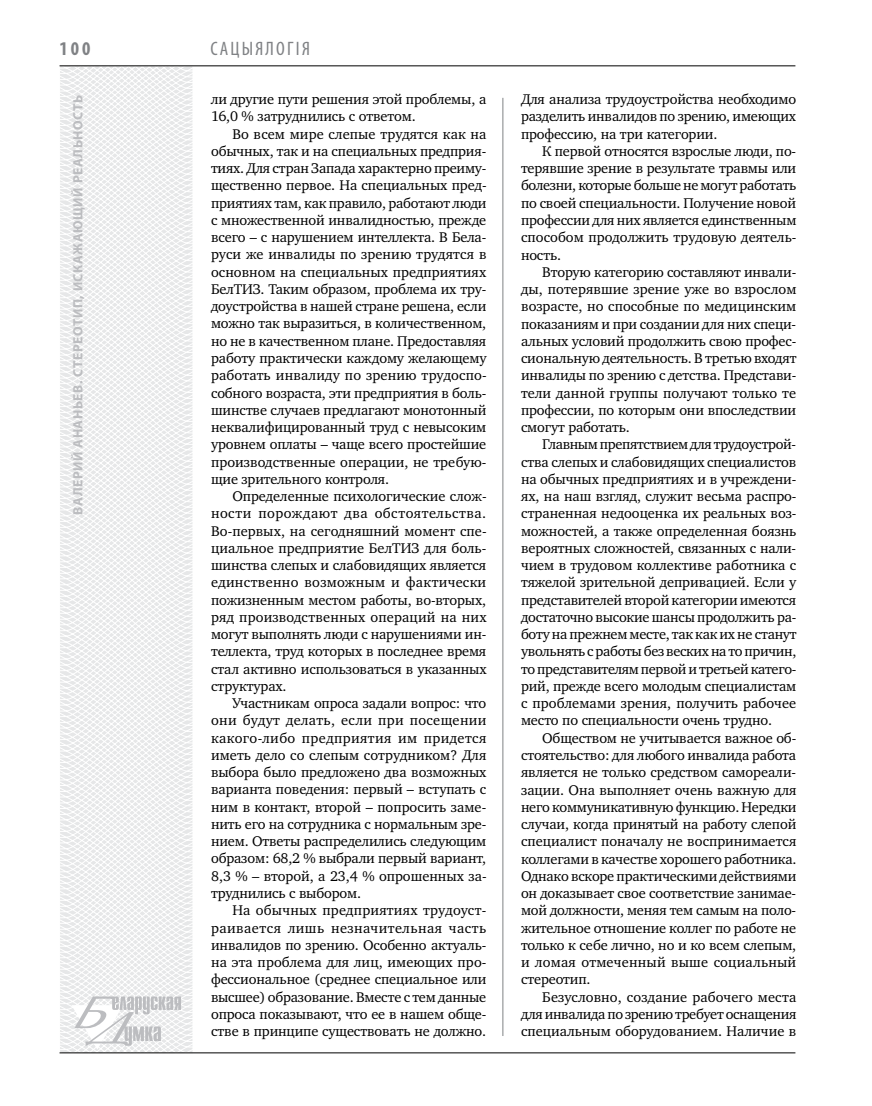
<style>
.page{position:relative;width:872px;height:1106px;background:#fff}
.page>*{position:absolute;margin:0;border:0;box-sizing:border-box;transform-origin:0 0}
.t1{font:condensed 19.5px "Myriad Pro";letter-spacing:.11em;color:#808285}
.t2{font:700 condensed 19.5px "Myriad Pro";color:#808285}
.t3{font:14.4px/17.2px "Charter C";letter-spacing:-.01em;color:#000;text-align:justify}
.t4{font:700 13.5px "Myriad Pro";letter-spacing:.04em;color:#bcbdc0}
</style>
<div class="page">
<svg style="left:59px;top:65px;width:192px;height:989px"></svg>
<hr style="left:502px;top:98px;width:1px;height:938px;background:#808285">
<hr style="left:60px;top:1052px;width:735px;height:1px;background:#000">
<svg style="left:71px;top:996px;width:110px;height:53px"></svg>
<hr style="left:60px;top:65px;width:735px;height:1px;background:#000">
<h1 class="t2" style="left:60px;top:37px;width:32px">100</h1>
<p class="t4" style="left:69px;top:514px;width:421px;rotate:-90deg">Валерий Ананьев. Стереотип, искажающий реальность</p>
<h1 class="t1" style="left:210px;top:37px;width:101px">сацыялогія</h1>
<p class="t3" style="left:211px;top:91px;width:277px">ли другие пути решения этой проблемы, а<br>16,0 % затруднились с ответом.</p>
<p class="t3" style="left:211px;top:125px;width:277px;text-indent:21px">Во всем мире слепые трудятся как на обычных, так и на специальных предприя&shy;тиях. Для стран Запада характерно преиму&shy;щественно первое. На специальных пред&shy;приятиях там, как правило, работают люди с множественной инвалидностью, прежде всего – с нарушением интеллекта. В Бела&shy;руси же инвалиды по зрению трудятся в основном на специальных предприятиях БелТИЗ. Таким образом, проблема их тру&shy;доустройства в нашей стране решена, если можно так выразиться, в количественном, но не в качественном плане. Предоставляя работу практически каждому желающему работать инвалиду по зрению трудоспо&shy;собного возраста, эти предприятия в боль&shy;шинстве случаев предлагают монотонный неквалифицированный труд с невысоким уровнем оплаты – чаще всего простейшие производственные операции, не требую&shy;щие зрительного контроля.</p>
<p class="t3" style="left:211px;top:487px;width:277px;text-indent:21px">Определенные психологические слож&shy;ности порождают два обстоятельства.<br>Во-первых, на сегодняшний момент спе&shy;циальное предприятие БелТИЗ для боль&shy;шинства слепых и слабовидящих является единственно возможным и фактически пожизненным местом работы, во-вторых, ряд производственных операций на них могут выполнять люди с нарушениями ин&shy;теллекта, труд которых в последнее время стал активно использоваться в указанных структурах.</p>
<p class="t3" style="left:211px;top:694px;width:277px;text-indent:21px">Участникам опроса задали вопрос: что они будут делать, если при посещении какого-либо предприятия им придется иметь дело со слепым сотрудником? Для выбора было предложено два возможных варианта поведения: первый – вступать с ним в контакт, второй – попросить заме&shy;нить его на сотрудника с нормальным зре&shy;нием. Ответы распределились следующим образом: 68,2 % выбрали первый вариант, 8,3 % – второй, а 23,4 % опрошенных за&shy;труднились с выбором.</p>
<p class="t3" style="left:211px;top:902px;width:277px;text-indent:21px">На обычных предприятиях трудоуст&shy;раивается лишь незначительная часть инвалидов по зрению. Особенно актуаль&shy;на эта проблема для лиц, имеющих про&shy;фессиональное (среднее специальное или высшее) образование. Вместе с тем данные опроса показывают, что ее в нашем обще&shy;стве в принципе существовать не должно.</p>
<p class="t3" style="left:521px;top:91px;width:277px">Для анализа трудоустройства необходимо разделить инвалидов по зрению, имеющих профессию, на три категории.</p>
<p class="t3" style="left:521px;top:143px;width:277px;text-indent:21px">К первой относятся взрослые люди, по&shy;терявшие зрение в результате травмы или болезни, которые больше не могут работать по своей специальности. Получение новой профессии для них является единственным способом продолжить трудовую деятель&shy;ность.</p>
<p class="t3" style="left:521px;top:263px;width:277px;text-indent:21px">Вторую категорию составляют инвали&shy;ды, потерявшие зрение уже во взрослом возрасте, но способные по медицинским показаниям и при создании для них специ&shy;альных условий продолжить свою профес&shy;сиональную деятельность. В третью входят инвалиды по зрению с детства. Представи&shy;тели данной группы получают только те профессии, по которым они впоследствии смогут работать.</p>
<p class="t3" style="left:521px;top:436px;width:277px;text-indent:21px">Главным препятствием для трудоустрой&shy;ства слепых и слабовидящих специалистов на обычных предприятиях и в учреждени&shy;ях, на наш взгляд, служит весьма распро&shy;страненная недооценка их реальных воз&shy;можностей, а также определенная боязнь вероятных сложностей, связанных с нали&shy;чием в трудовом коллективе работника с тяжелой зрительной депривацией. Если у представителей второй категории имеются достаточно высокие шансы продолжить ра&shy;боту на прежнем месте, так как их не станут увольнять с работы без веских на то причин, то представителям первой и третьей катего&shy;рий, прежде всего молодым специалистам с проблемами зрения, получить рабочее место по специальности очень трудно.</p>
<p class="t3" style="left:521px;top:729px;width:277px;text-indent:21px">Обществом не учитывается важное об&shy;стоятельство: для любого инвалида работа является не только средством самореали&shy;зации. Она выполняет очень важную для него коммуникативную функцию. Нередки случаи, когда принятый на работу слепой специалист поначалу не воспринимается коллегами в качестве хорошего работника.<br>Однако вскоре практическими действиями он доказывает свое соответствие занимае&shy;мой должности, меняя тем самым на поло&shy;жительное отношение коллег по работе не только к себе лично, но и ко всем слепым, и ломая отмеченный выше социальный стереотип.</p>
<p class="t3" style="left:521px;top:988px;width:277px;text-indent:21px">Безусловно, создание рабочего места для инвалида по зрению требует оснащения специальным оборудованием. Наличие в</p>
</div>
